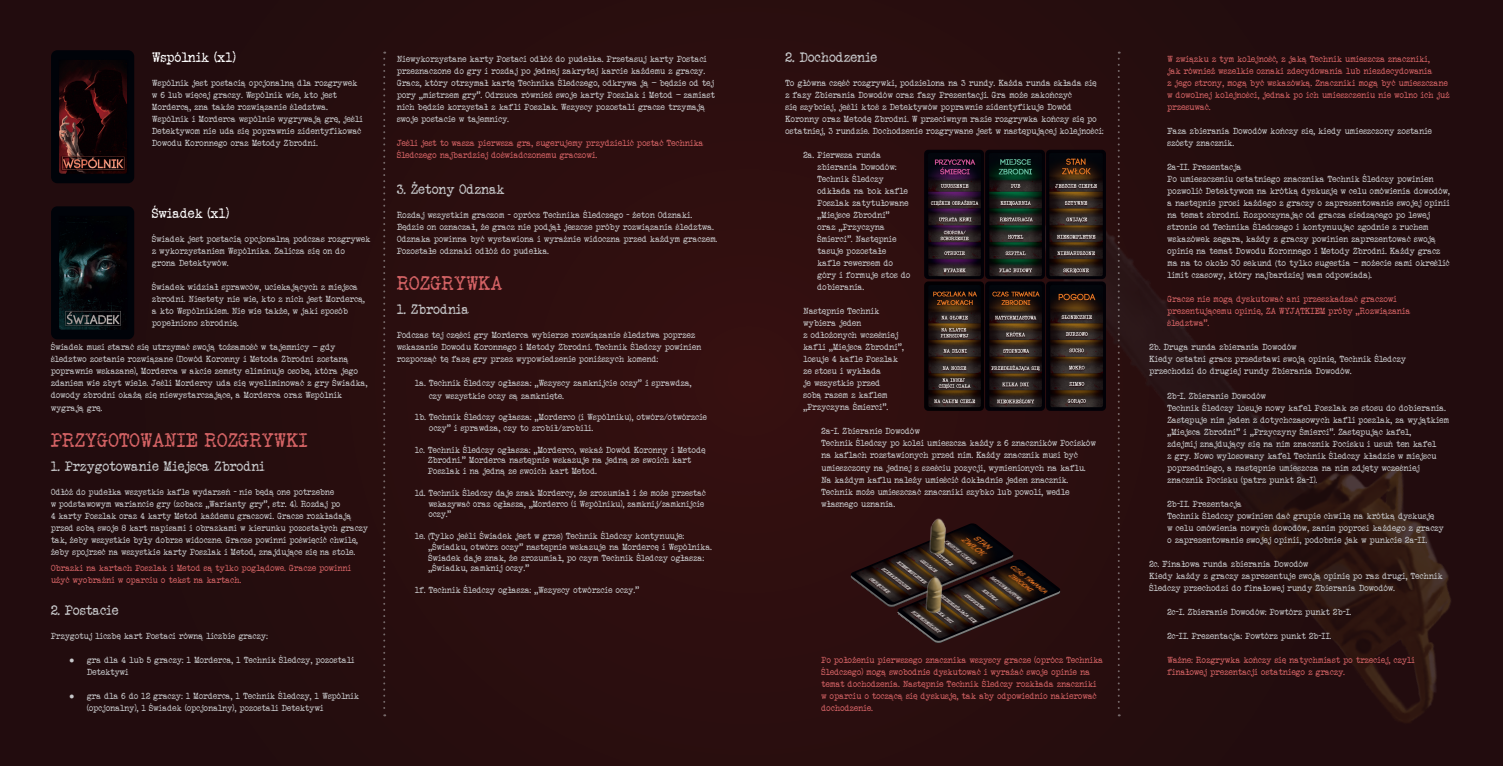
<style>
.page{position:relative;width:1503px;height:766px;background:#fff}
.page>*{position:absolute;margin:0;border:0;box-sizing:border-box;transform-origin:0 0}
.t1{font:20px "Veteran Typewriter";color:#d36264}
.t2{font:14px "Veteran Typewriter";color:#c7c8ca}
.t3{font:14px "Veteran Typewriter";color:#fff}
.t4{font:9px/12px "Veteran Typewriter";color:#c7c8ca}
.t5{font:9px/12px "Veteran Typewriter";color:#d36264}
.s1{font-family:"Haettenschweiler"}
</style>
<div class="page">
<div style="left:0;top:0;width:1502px;height:765px;background:#280d0e"></div>
<img style="left:823px;top:58px;width:628px;height:663px">
<img style="left:51px;top:50px;width:83px;height:133px">
<img style="left:51px;top:206px;width:83px;height:133px">
<img style="left:924px;top:150px;width:182px;height:129px">
<img style="left:924px;top:281px;width:182px;height:130px">
<svg style="left:851px;top:525px;width:209px;height:117px"></svg>
<img style="left:897px;top:559px;width:163px;height:82px">
<img style="left:851px;top:523px;width:162px;height:82px">
<img style="left:927px;top:517px;width:23px;height:38px">
<img style="left:923px;top:576px;width:23px;height:37px">
<svg style="left:1117px;top:52px;width:2px;height:664px"></svg>
<svg style="left:383px;top:52px;width:2px;height:664px"></svg>
<h2 class="t3" style="left:152px;top:49px;width:85px">Wspólnik (x1)</h2>
<p class="t4" style="left:152px;top:77px;width:212px">Wspólnik jest postacią opcjonalną dla rozgrywek w 6 lub więcej graczy. Wspólnik wie, kto jest Mordercą, zna także rozwiązanie śledztwa.<br>Wspólnik i Morderca wspólnie wygrywają grę, jeśli Detektywom nie uda się poprawnie zidentyfikować Dowodu Koronnego oraz Metody Zbrodni.</p>
<h2 class="t3" style="left:152px;top:205px;width:79px">Świadek (x1)</h2>
<p class="t4" style="left:152px;top:233px;width:220px">Świadek jest postacią opcjonalną podczas rozgrywek z wykorzystaniem Wspólnika. Zalicza się on do grona Detektywów.</p>
<p class="t4" style="left:152px;top:281px;width:214px">Świadek widział sprawców, uciekających z miejsca zbrodni. Niestety nie wie, kto z nich jest Mordercą, a kto Wspólnikiem. Nie wie także, w jaki sposób popełniono zbrodnię.</p>
<p class="t4" style="left:51px;top:341px;width:318px">Świadek musi starać się utrzymać swoją tożsamość w tajemnicy - gdy śledztwo zostanie rozwiązane (Dowód Koronny i Metoda Zbrodni zostaną poprawnie wskazane), Morderca w akcie zemsty eliminuje osobę, która jego zdaniem wie zbyt wiele. Jeśli Mordercy uda się wyeliminować z gry Świadka, dowody zbrodni okażą się niewystarczające, a Morderca oraz Wspólnik wygrają grę.</p>
<h1 class="t1" style="left:51px;top:428px;width:258px">PRZYGOTOWANIE ROZGRYWKI</h1>
<h2 class="t2" style="left:51px;top:457px;width:215px">1. Przygotowanie Miejsca Zbrodni</h2>
<p class="t4" style="left:51px;top:485px;width:319px">Odłóż do pudełka wszystkie kafle wydarzeń - nie będą one potrzebne<br>w podstawowym wariancie gry (zobacz „Warianty gry”, str. 4). Rozdaj po<br>4 karty Poszlak oraz 4 karty Metod każdemu graczowi. Gracze rozkładają przed sobą swoje 8 kart napisami i obrazkami w kierunku pozostałych graczy tak, żeby wszystkie były dobrze widoczne. Gracze powinni poświęcić chwilę, żeby spojrzeć na wszystkie karty Poszlak i Metod, znajdujące się na stole.</p>
<p class="t5" style="left:51px;top:562px;width:302px">Obrazki na kartach Poszlak i Metod są tylko poglądowe. Gracze powinni użyć wyobraźni w oparciu o tekst na kartach.</p>
<h2 class="t2" style="left:51px;top:601px;width:69px">2. Postacie</h2>
<p class="t4" style="left:51px;top:629px;width:218px">Przygotuj liczbę kart Postaci równą liczbie graczy:</p>
<p class="t4" style="left:87px;top:653px;width:269px;text-indent:-18px"><span class="s1">●</span> gra dla 4 lub 5 graczy: 1 Morderca, 1 Technik Śledczy, pozostali<br>Detektywi</p>
<p class="t4" style="left:87px;top:689px;width:274px;text-indent:-18px"><span class="s1">●</span> gra dla 6 do 12 graczy: 1 Morderca, 1 Technik Śledczy, 1 Wspólnik (opcjonalny), 1 Świadek (opcjonalny), pozostali Detektywi</p>
<p class="t4" style="left:397px;top:53px;width:319px">Niewykorzystane karty Postaci odłóż do pudełka. Przetasuj karty Postaci przeznaczone do gry i rozdaj po jednej zakrytej karcie każdemu z graczy.<br>Gracz, który otrzymał kartę Technika Śledczego, odkrywa ją - będzie od tej pory „mistrzem gry”. Odrzuca również swoje karty Poszlak i Metod - zamiast nich będzie korzystał z kafli Poszlak. Wszyscy pozostali gracze trzymają swoje postacie w tajemnicy.</p>
<p class="t5" style="left:397px;top:137px;width:308px">Jeśli jest to wasza pierwsza gra, sugerujemy przydzielić postać Technika<br>Śledczego najbardziej doświadczonemu graczowi.</p>
<h2 class="t2" style="left:397px;top:181px;width:109px">3. Żetony Odznak</h2>
<p class="t4" style="left:397px;top:209px;width:322px">Rozdaj wszystkim graczom - oprócz Technika Śledczego - żeton Odznaki.<br>Będzie on oznaczał, że gracz nie podjął jeszcze próby rozwiązania śledztwa.<br>Odznaka powinna być wystawiona i wyraźnie widoczna przed każdym graczem.<br>Pozostałe odznaki odłóż do pudełka.</p>
<h1 class="t1" style="left:397px;top:272px;width:107px">ROZGRYWKA</h1>
<h2 class="t2" style="left:397px;top:301px;width:74px">1. Zbrodnia</h2>
<p class="t4" style="left:397px;top:329px;width:306px">Podczas tej części gry Morderca wybierze rozwiązanie śledztwa poprzez wskazanie Dowodu Koronnego i Metody Zbrodni. Technik Śledczy powinien rozpocząć tę fazę gry przez wypowiedzenie poniższych komend:</p>
<p class="t4" style="left:429px;top:377px;width:264px;text-indent:-14px">1a. Technik Śledczy ogłasza: „Wszyscy zamknijcie oczy” i sprawdza, czy wszystkie oczy są zamknięte.</p>
<p class="t4" style="left:429px;top:411px;width:279px;line-height:10.8px;text-indent:-14px">1b. Technik Śledczy ogłasza: „Morderco (i Wspólniku), otwórz/otwórzcie oczy” i sprawdza, czy to zrobił/zrobili.</p>
<p class="t4" style="left:428px;top:444px;width:279px;line-height:10.8px;text-indent:-13px">1c. Technik Śledczy ogłasza: „Morderco, wskaż Dowód Koronny i Metodę<br>Zbrodni.” Morderca następnie wskazuje na jedną ze swoich kart<br>Poszlak i na jedną ze swoich kart Metod.</p>
<p class="t4" style="left:429px;top:487px;width:279px;line-height:10.8px;text-indent:-14px">1d. Technik Śledczy daje znak Mordercy, że zrozumiał i że może przestać wskazywać oraz ogłasza, „Morderco (i Wspólniku), zamknij/zamknijcie oczy.”</p>
<p class="t4" style="left:428px;top:530px;width:285px;line-height:10.8px;text-indent:-13px">1e. (Tylko jeśli Świadek jest w grze) Technik Śledczy kontynuuje: „Świadku, otwórz oczy” następnie wskazuje na Mordercę i Wspólnika.<br>Świadek daje znak, że zrozumiał, po czym Technik Śledczy ogłasza: „Świadku, zamknij oczy.”</p>
<p class="t4" style="left:415px;top:583px;width:226px">1f. Technik Śledczy ogłasza: „Wszyscy otwórzcie oczy.”</p>
<h2 class="t2" style="left:785px;top:49px;width:94px">2. Dochodzenie</h2>
<p class="t4" style="left:785px;top:77px;width:320px">To główna część rozgrywki, podzielona na 3 rundy. Każda runda składa się<br>z fazy Zbierania Dowodów oraz fazy Prezentacji. Gra może zakończyć<br>się szybciej, jeśli ktoś z Detektywów poprawnie zidentyfikuje Dowód Koronny oraz Metodę Zbrodni. W przeciwnym razie rozgrywka kończy się po ostatniej, 3 rundzie. Dochodzenie rozgrywane jest w następującej kolejności:</p>
<p class="t4" style="left:817px;top:149px;width:95px;text-indent:-14px">2a. Pierwsza runda zbierania Dowodów:<br>Technik Śledczy odkłada na bok kafle<br>Poszlak zatytułowane „Miejsce Zbrodni”<br>oraz „Przyczyna<br>Śmierci”. Następnie tasuje pozostałe kafle rewersem do góry i formuje stos do dobierania.</p>
<p class="t4" style="left:803px;top:305px;width:102px">Następnie Technik wybiera jeden<br>z odłożonych wcześniej kafli „Miejsca Zbrodni”, losuje 4 kafle Poszlak ze stosu i wykłada<br>je wszystkie przed<br>sobą razem z kaflem „Przyczyna Śmierci”.</p>
<p class="t4" style="left:821px;top:425px;width:276px">2a-I. Zbieranie Dowodów<br>Technik Śledczy po kolei umieszcza każdy z 6 znaczników Pocisków na kaflach rozstawionych przed nim. Każdy znacznik musi być umieszczony na jednej z sześciu pozycji, wymienionych na kaflu.<br>Na każdym kaflu należy umieścić dokładnie jeden znacznik.<br>Technik może umieszczać znaczniki szybko lub powoli, wedle własnego uznania.</p>
<p class="t5" style="left:821px;top:653px;width:283px">Po położeniu pierwszego znacznika wszyscy gracze (oprócz Technika Śledczego) mogą swobodnie dyskutować i wyrażać swoje opinie na temat dochodzenia. Następnie Technik Śledczy rozkłada znaczniki w oparciu o toczącą się dyskusję, tak aby odpowiednio nakierować dochodzenie.</p>
<p class="t5" style="left:1167px;top:53px;width:284px">W związku z tym kolejność, z jaką Technik umieszcza znaczniki,<br>jak również wszelkie oznaki zdecydowania lub niezdecydowania<br>z jego strony, mogą być wskazówką. Znaczniki mogą być umieszczane w dowolnej kolejności, jednak po ich umieszczeniu nie wolno ich już przesuwać.</p>
<p class="t4" style="left:1167px;top:125px;width:266px">Faza zbierania Dowodów kończy się, kiedy umieszczony zostanie szósty znacznik.</p>
<p class="t4" style="left:1167px;top:161px;width:284px">2a-II. Prezentacja<br>Po umieszczeniu ostatniego znacznika Technik Śledczy powinien pozwolić Detektywom na krótką dyskusję w celu omówienia dowodów, a następnie prosi każdego z graczy o zaprezentowanie swojej opinii na temat zbrodni. Rozpoczynając od gracza siedzącego po lewej stronie od Technika Śledczego i kontynuując zgodnie z ruchem wskazówek zegara, każdy z graczy powinien zaprezentować swoją opinię na temat Dowodu Koronnego i Metody Zbrodni. Każdy gracz ma na to około 30 sekund (to tylko sugestia - możecie sami określić limit czasowy, który najbardziej wam odpowiada).</p>
<p class="t5" style="left:1167px;top:293px;width:245px">Gracze nie mogą dyskutować ani przeszkadzać graczowi prezentującemu opinię, ZA WYJĄTKIEM próby „Rozwiązania śledztwa”.</p>
<p class="t4" style="left:1149px;top:341px;width:258px">2b. Druga runda zbierania Dowodów<br>Kiedy ostatni gracz przedstawi swoją opinię, Technik Śledczy przechodzi do drugiej rundy Zbierania Dowodów.</p>
<p class="t4" style="left:1167px;top:389px;width:283px">2b-I. Zbieranie Dowodów<br>Technik Śledczy losuje nowy kafel Poszlak ze stosu do dobierania.<br>Zastępuje nim jeden z dotychczasowych kafli poszlak, za wyjątkiem „Miejsca Zbrodni” i „Przyczyny Śmierci”. Zastępując kafel,<br>zdejmij znajdujący się na nim znacznik Pocisku i usuń ten kafel<br>z gry. Nowo wylosowany kafel Technik Śledczy kładzie w miejscu poprzedniego, a następnie umieszcza na nim zdjęty wcześniej znacznik Pocisku (patrz punkt 2a-I).</p>
<p class="t4" style="left:1167px;top:497px;width:278px">2b-II. Prezentacja<br>Technik Śledczy powinien dać grupie chwilę na krótką dyskusję<br>w celu omówienia nowych dowodów, zanim poprosi każdego z graczy o zaprezentowanie swojej opinii, podobnie jak w punkcie 2a-II.</p>
<p class="t4" style="left:1149px;top:557px;width:295px">2c. Finałowa runda zbierania Dowodów<br>Kiedy każdy z graczy zaprezentuje swoją opinię po raz drugi, Technik<br>Śledczy przechodzi do finałowej rundy Zbierania Dowodów.</p>
<p class="t4" style="left:1167px;top:605px;width:185px">2c-I. Zbieranie Dowodów: Powtórz punkt 2b-I.</p>
<p class="t4" style="left:1167px;top:629px;width:165px">2c-II. Prezentacja: Powtórz punkt 2b-II.</p>
<p class="t5" style="left:1167px;top:653px;width:249px">Ważne: Rozgrywka kończy się natychmiast po trzeciej, czyli finałowej prezentacji ostatniego z graczy.</p>
</div>
